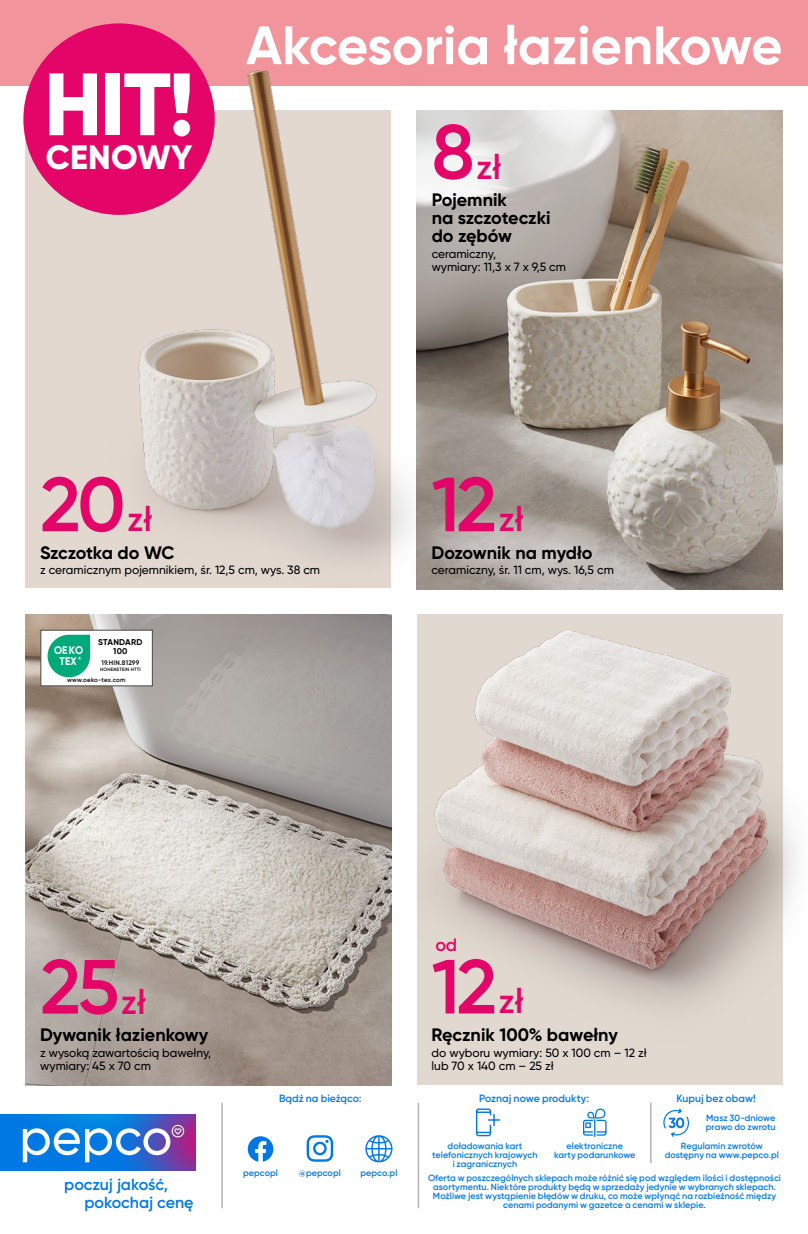
<style>
.page{position:relative;width:808px;height:1234px;background:#fff}
.page>*{position:absolute;margin:0;border:0;box-sizing:border-box;transform-origin:0 0}
.t1{font:800 88.2px "Gilroy";color:#fff}
.t2{font:600 76.5px "Gilroy";letter-spacing:-.045em;color:#e30567}
.t3{font:700 54px "Gilroy";color:#fff}
.t4{font:600 34.5px "Gilroy";color:#e30567}
.t5{font:800 33.75px "Gilroy";letter-spacing:.01em;color:#fff}
.t6{font:700 18px/18px "Gilroy";color:#000}
.t7{font:700 18px "Gilroy";letter-spacing:-.025em;color:#000}
.t8{font:600 18px "Gilroy";color:#e30567}
.t9{font:600 16.05px/18.1px "Gilroy";letter-spacing:-.005em;color:#0078e3}
.t10{font:500 12px/13.5px "Gilroy";color:#000}
.t11{font:700 11.1px/10.9px "Gilroy";color:#fff;text-align:center;scale:.92 1}
.t12{font:600 10.5px "Gilroy";color:#0078e3}
.t13{font:600 9px/9px "Gilroy";letter-spacing:.005em;color:#0078e3;text-align:center}
.t14{font:700 8.4px/8.7px "Gilroy";letter-spacing:.03em;color:#000;text-align:center}
.t15{font:600 6.6px "Gilroy";letter-spacing:.03em;color:#000}
.t16{font:600 6.3px "Gilroy";letter-spacing:.03em;color:#000}
.t17{font:700 4.95px "Gilroy";color:#fff}
.t18{font:600 4.8px "Gilroy";letter-spacing:.03em;color:#000}
.s1{font-size:76.5px}
.s2{font-size:34.5px}
</style>
<div class="page">
<svg style="left:0;top:1114px;width:195px;height:56px;background:#4481d8"></svg>
<svg style="left:475px;top:1108px;width:26px;height:28px"></svg>
<svg style="left:582px;top:1108px;width:25px;height:29px"></svg>
<svg style="left:663px;top:1108px;width:26px;height:29px"></svg>
<hr style="left:418px;top:1102px;width:1px;height:105px;background:#b3b2b2">
<hr style="left:221px;top:1102px;width:2px;height:105px;background:#b3b2b2">
<hr style="left:650px;top:1102px;width:1px;height:60px;background:#b3b2b2">
<svg style="left:307px;top:1135px;width:26px;height:26px"></svg>
<svg style="left:248px;top:1136px;width:25px;height:25px"></svg>
<svg style="left:365px;top:1135px;width:27px;height:26px"></svg>
<img style="left:417px;top:111px;width:365px;height:478px">
<div style="left:417px;top:614px;width:365px;height:470px;background:#e1d9d0"></div>
<div style="left:0;top:0;width:808px;height:85px;background:#f2949c"></div>
<div style="left:26px;top:111px;width:365px;height:476px;background:#e2d8d0"></div>
<img style="left:26px;top:614px;width:365px;height:470px">
<img style="left:434px;top:614px;width:363px;height:434px">
<img style="left:84px;top:69px;width:332px;height:519px">
<div style="left:23px;top:23px;width:192px;height:192px;background:#e30567;border-radius:50%"></div>
<div style="left:40px;top:629px;width:113px;height:57px;background:#fff;border:1px solid #4a4a49"></div>
<div style="left:48px;top:634px;width:42px;height:43px;background:#00a97a;border-radius:21px"></div>
<h1 class="t1" style="left:44px;top:49px;width:152px">HIT!</h1>
<h3 class="t5" style="left:46px;top:136px;width:148px">CENOWY</h3>
<h3 class="t3" style="left:246px;top:11px;width:538px">Akcesoria łazienkowe</h3>
<h3 class="t4" style="left:432px;top:145px;width:71px"><span class="s1">8</span>zł</h3>
<h3 class="t6" style="left:432px;top:191px;width:120px">Pojemnik<br>na szczoteczki do zębów</h3>
<h3 class="t10" style="left:432px;top:247px;width:136px">ceramiczny,<br>wymiary: 11,3 x 7 x 9,5 cm</h3>
<h2 class="t2" style="left:40px;top:457px;width:113px">20<span class="s2">zł</span></h2>
<h2 class="t2" style="left:431px;top:457px;width:93px">12<span class="s2">zł</span></h2>
<h3 class="t7" style="left:40px;top:541px;width:136px">Szczotka do WC</h3>
<h3 class="t10" style="left:40px;top:563px;width:281px">z ceramicznym pojemnikiem, śr. 12,5 cm, wys. 38 cm</h3>
<p class="t14" style="left:98px;top:637px;width:46px">STANDARD<br>100</p>
<p class="t15" style="left:101px;top:658px;width:39px">19.HIN.81299</p>
<p class="t18" style="left:100px;top:666px;width:42px">HOHENSTEIN HTTI</p>
<p class="t16" style="left:67px;top:676px;width:60px">www.oeko-tex.com</p>
<p class="t11" style="left:54px;top:644px;width:33px">OEKO<br>TEX</p>
<p class="t17" style="left:78px;top:655px;width:5px">®</p>
<h2 class="t2" style="left:40px;top:939px;width:107px">25<span class="s2">zł</span></h2>
<h3 class="t6" style="left:40px;top:1025px;width:169px">Dywanik łazienkowy</h3>
<h3 class="t10" style="left:40px;top:1045px;width:172px">z wysoką zawartością bawełny, wymiary: 45 x 70 cm</h3>
<h3 class="t6" style="left:431px;top:543px;width:163px">Dozownik na mydło</h3>
<h3 class="t10" style="left:431px;top:563px;width:184px">ceramiczny, śr. 11 cm, wys. 16,5 cm</h3>
<h3 class="t8" style="left:436px;top:933px;width:23px">od</h3>
<h2 class="t2" style="left:432px;top:939px;width:93px">12<span class="s2">zł</span></h2>
<h3 class="t6" style="left:432px;top:1025px;width:188px">Ręcznik 100% bawełny</h3>
<h3 class="t10" style="left:432px;top:1045px;width:217px">do wyboru wymiary: 50 x 100 cm – 12 zł lub 70 x 140 cm – 25 zł</h3>
<p class="t12" style="left:279px;top:1091px;width:84px">Bądź na bieżąco:</p>
<p class="t12" style="left:479px;top:1091px;width:111px">Poznaj nowe produkty:</p>
<p class="t12" style="left:676px;top:1091px;width:81px">Kupuj bez obaw!</p>
<h3 class="t9" style="left:84px;top:1174px;width:111px;text-indent:-20px">poczuj jakość, pokochaj cenę</h3>
<p class="t13" style="left:243px;top:1167px;width:36px">pepcopl</p>
<p class="t13" style="left:299px;top:1167px;width:43px">@pepcopl</p>
<p class="t13" style="left:360px;top:1167px;width:39px">pepco.pl</p>
<p class="t13" style="left:706px;top:1113px;width:71px;text-align:left">Masz 30-dniowe prawo do zwrotu</p>
<p class="t13" style="left:432px;top:1141px;width:107px">doładowania kart telefonicznych krajowych i zagranicznych</p>
<p class="t13" style="left:428px;top:1172px;width:354px">Oferta w poszczególnych sklepach może różnić się pod względem ilości i dostępności asortymentu. Niektóre produkty będą w sprzedaży jedynie w wybranych sklepach.<br>Możliwe jest wystąpienie błędów w druku, co może wpłynąć na rozbieżność między cenami podanymi w gazetce a cenami w sklepie.</p>
<p class="t13" style="left:554px;top:1141px;width:83px">elektroniczne<br>karty podarunkowe</p>
<p class="t13" style="left:665px;top:1141px;width:116px">Regulamin zwrotów dostępny na www.pepco.pl</p>
</div>
